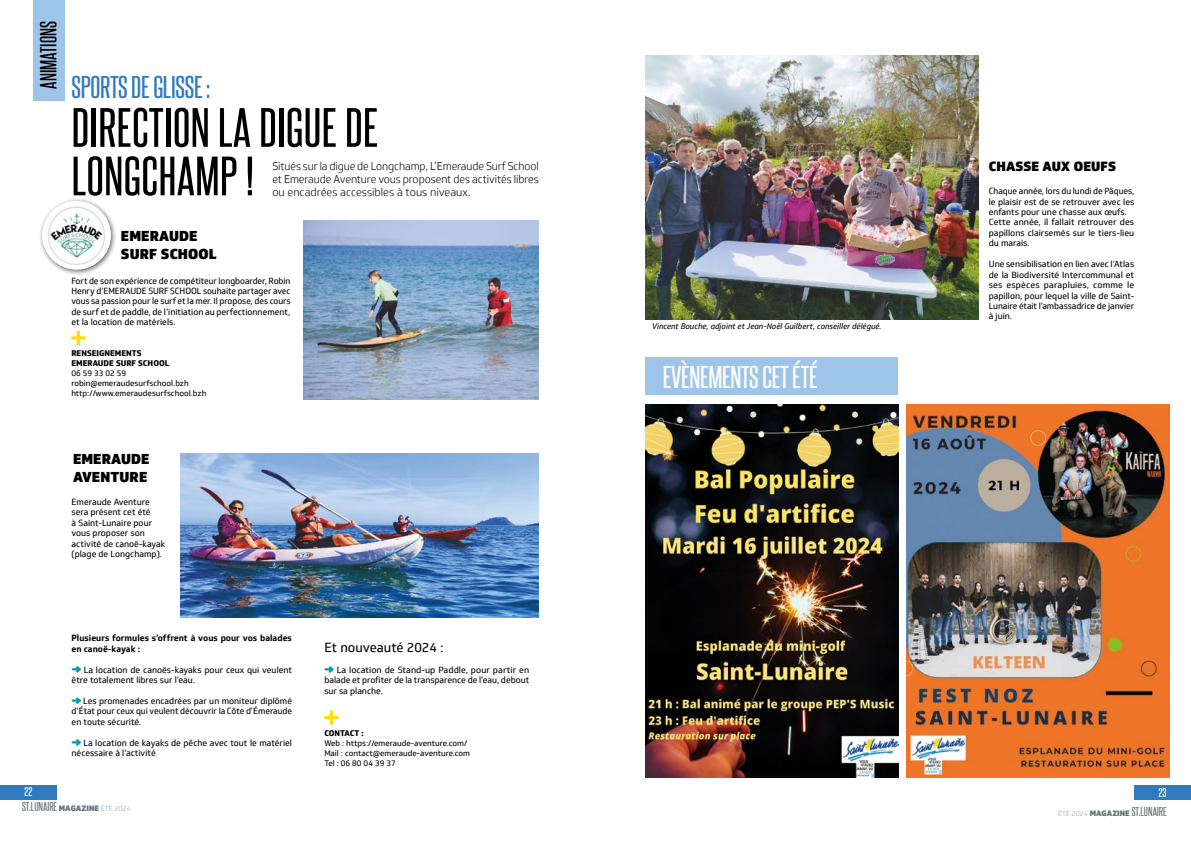
<style>
.page{position:relative;width:1191px;height:842px;background:#fff}
.page>*{position:absolute;margin:0;border:0;box-sizing:border-box;transform-origin:0 0}
.t1{font:47px/48.5px "Steelfish Rg";letter-spacing:.01em;color:#000;scale:1.14 1}
.t2{font:27.2px "Steelfish Rg";letter-spacing:-.01em;color:#fff;scale:1.14 1}
.t3{font:27.2px "Steelfish Rg";letter-spacing:-.01em;color:#307abf;scale:1.14 1}
.t4{font:20px "Steelfish Rg";color:#000;scale:1.12 1}
.t5{font:900 14px/18px "Soleto";letter-spacing:.01em;color:#000}
.t6{font:13px "Soleto";color:#000}
.t7{font:900 13px "Soleto";letter-spacing:.01em;color:#000}
.t8{font:11.1px "Steelfish Rg";color:#68757d;scale:1.15 1}
.t9{font:300 11px/13px "Soleto";color:#000;text-align:justify;scale:.96 1}
.t10{font:11px "Steelfish Rg";color:#fff;scale:1.15 1}
.t11{font:8.7px/10.4px "Soleto";color:#000;text-align:justify}
.t12{font:700 8.7px/10.4px "Soleto";color:#000}
.t13{font:8px/10px "Soleto";color:#000}
.t14{font:italic 8px "Soleto";color:#000}
.t15{font:800 8px/10px "Soleto";color:#000}
.s1{font-family:"Soleto";font-weight:900;font-size:7.6px}
.s2{font-family:"Soleto";font-weight:100;font-size:6.9px}
</style>
<div class="page">
<div style="left:1134px;top:785px;width:57px;height:14px;background:#307abf"></div>
<div style="left:0;top:785px;width:57px;height:14px;background:#307abf"></div>
<div style="left:645px;top:357px;width:252px;height:37px;background:#9ec4e8"></div>
<svg style="left:72px;top:666px;width:9px;height:7px"></svg>
<svg style="left:72px;top:697px;width:9px;height:7px"></svg>
<svg style="left:72px;top:739px;width:9px;height:7px"></svg>
<svg style="left:71px;top:331px;width:14px;height:14px"></svg>
<svg style="left:324px;top:710px;width:14px;height:15px"></svg>
<div style="left:38px;top:197px;width:79px;height:79px;background:#000;opacity:.65"></div>
<img style="left:42px;top:201px;width:69px;height:68px;border-radius:34px">
<img style="left:303px;top:221px;width:236px;height:178px">
<div style="left:33px;top:0;width:32px;height:101px;background:#9ec4e8"></div>
<img style="left:645px;top:56px;width:333px;height:264px">
<svg style="left:324px;top:666px;width:10px;height:7px"></svg>
<img style="left:645px;top:405px;width:253px;height:372px">
<img style="left:906px;top:405px;width:263px;height:372px">
<img style="left:180px;top:453px;width:359px;height:164px">
<h3 class="t4" style="left:36px;top:89px;width:62px;rotate:-90deg">ANIMATIONS</h3>
<h2 class="t3" style="left:72px;top:71px;width:123px">SPORTS DE GLISSE:</h2>
<h1 class="t1" style="left:72px;top:102px;width:270px">DIRECTION LA DIGUE DE<br>LONGCHAMP!</h1>
<p class="t9" style="left:272px;top:159px;width:279px">Situés sur la digue de Longchamp, L’Emeraude Surf School et Emeraude Aventure vous proposent des activités libres ou encadrées accessibles à tous niveaux.</p>
<h3 class="t5" style="left:121px;top:227px;width:97px">EMERAUDE<br>SURF SCHOOL</h3>
<p class="t11" style="left:71px;top:275px;width:221px">Fort de son expérience de compétiteur longboarder, Robin Henry d’EMERAUDE SURF SCHOOL souhaite partager avec vous sa passion pour le surf et la mer. Il propose, des cours de surf et de paddle, de l’initiation au perfectionnement, et la location de matériels.</p>
<p class="t15" style="left:71px;top:349px;width:99px">RENSEIGNEMENTS<br>EMERAUDE SURF SCHOOL</p>
<p class="t13" style="left:71px;top:369px;width:136px">06 59 33 02 59 robin@emeraudesurfschool.bzh http://www.emeraudesurfschool.bzh</p>
<h3 class="t5" style="left:73px;top:450px;width:78px">EMERAUDE<br>AVENTURE</h3>
<p class="t11" style="left:72px;top:497px;width:95px;text-align:left">Emeraude Aventure sera présent cet été<br>à Saint-Lunaire pour vous proposer son activité de canoë-kayak (plage de Longchamp).</p>
<p class="t12" style="left:72px;top:633px;width:222px">Plusieurs formules s’offrent à vous pour vos balades en canoë-kayak :</p>
<p class="t11" style="left:72px;top:664px;width:222px;text-indent:12px">La location de canoës-kayaks pour ceux qui veulent être totalement libres sur l’eau.</p>
<p class="t11" style="left:72px;top:696px;width:222px;text-indent:12px">Les promenades encadrées par un moniteur diplômé d’État pour ceux qui veulent découvrir la Côte d’Émeraude en toute sécurité.</p>
<p class="t11" style="left:72px;top:737px;width:222px;text-indent:12px">La location de kayaks de pêche avec tout le matériel nécessaire à l’activité</p>
<h3 class="t6" style="left:324px;top:639px;width:121px">Et nouveauté 2024 :</h3>
<p class="t11" style="left:324px;top:664px;width:206px;text-indent:12px">La location de Stand-up Paddle, pour partir en balade et profiter de la transparence de l’eau, debout sur sa planche.</p>
<p class="t15" style="left:324px;top:728px;width:41px">CONTACT :</p>
<p class="t13" style="left:324px;top:738px;width:147px">Web : https://emeraude-aventure.com/<br>Mail : contact@emeraude-aventure.com<br>Tel : 06 80 04 39 37</p>
<p class="t14" style="left:652px;top:321px;width:231px">Vincent Bouche, adjoint et Jean-Noël Guilbert, conseiller délégué.</p>
<h2 class="t2" style="left:663px;top:360px;width:137px">EVÈNEMENTS CET ÉTÉ</h2>
<h3 class="t7" style="left:988px;top:157px;width:129px">CHASSE AUX OEUFS</h3>
<p class="t11" style="left:988px;top:186px;width:147px;text-align:left">Chaque année, lors du lundi de Pâques, le plaisir est de se retrouver avec les enfants pour une chasse aux œufs.<br>Cette année, il fallait retrouver des papillons clairsemés sur le tiers-lieu du marais.</p>
<p class="t11" style="left:988px;top:259px;width:147px">Une sensibilisation en lien avec l’Atlas de la Biodiversité Intercommunal et ses espèces parapluies, comme le papillon, pour lequel la ville de Saint-Lunaire était l’ambassadrice de janvier à juin.</p>
<p class="t10" style="left:24px;top:785px;width:8px">22</p>
<p class="t10" style="left:1158px;top:786px;width:8px">23</p>
<p class="t8" style="left:22px;top:799px;width:96px">ST.LUNAIRE <span class="s1">MAGAZINE</span> <span class="s2">ÉTÉ 2024</span></p>
<p class="t8" style="left:1058px;top:805px;width:96px"><span class="s2">ÉTÉ 2024</span> <span class="s1">MAGAZINE</span> ST.LUNAIRE</p>
</div>
